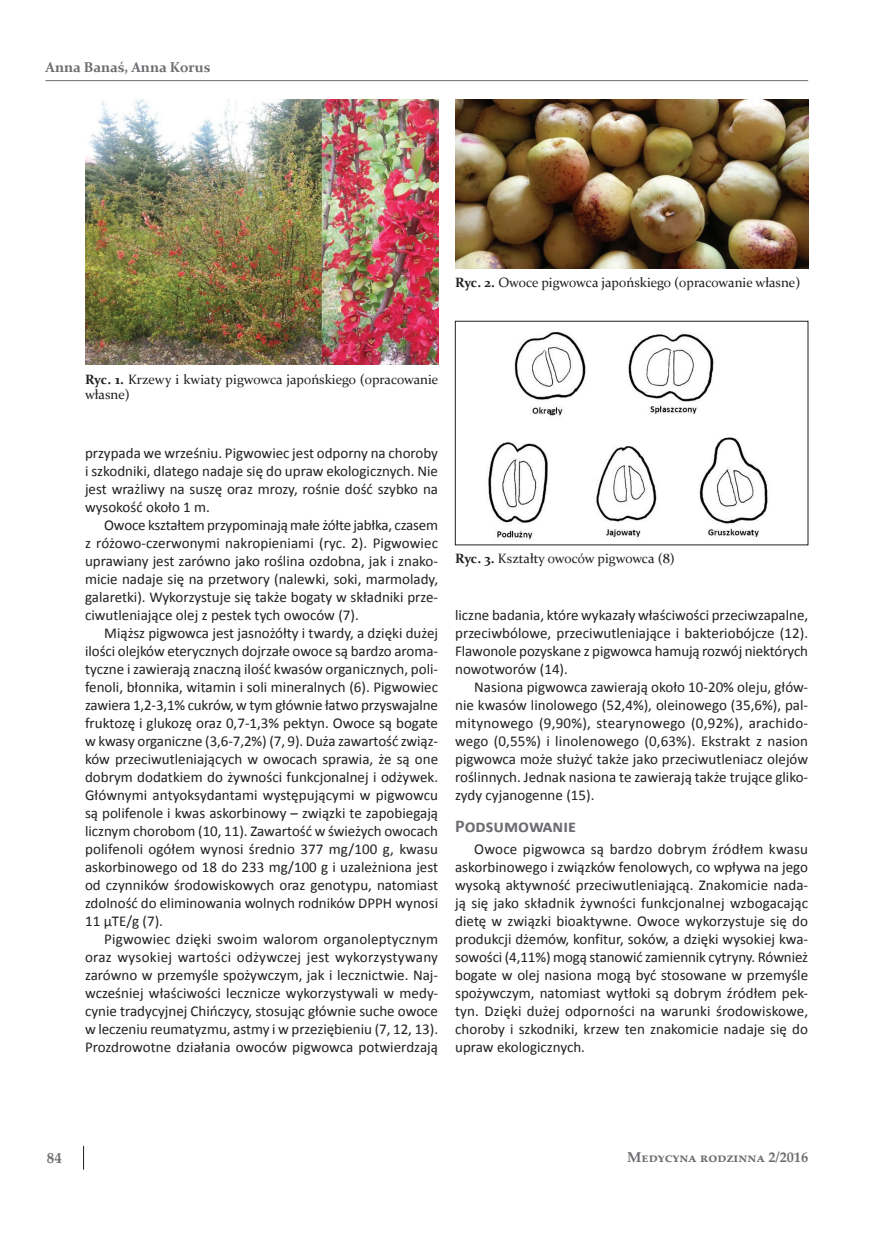
<style>
.page{position:relative;width:872px;height:1234px;background:#fff}
.page>*{position:absolute;margin:0;border:0;box-sizing:border-box;transform-origin:0 0}
.t1{font:700 18px "Calibri";color:#6c6d70}
.t2{font:15px/18px "Calibri";color:#231f20;text-align:justify}
.t3{font:700 15px "Palatino Linotype";color:#6c6d70}
.t4{font:700 14.25px "Palatino Linotype";color:#6c6d70}
.t5{font:700 14.25px "Constantia";color:#6c6d70}
.t6{font:13.5px/15px "Constantia";color:#231f20}
.s1{font-weight:700}
</style>
<div class="page">
<hr style="left:45px;top:80px;width:763px;height:1px;background:#6c6d70">
<svg style="left:83px;top:1145px;width:1px;height:24px"></svg>
<img style="left:85px;top:100px;width:353px;height:264px">
<img style="left:455px;top:100px;width:353px;height:168px">
<img style="left:488px;top:332px;width:280px;height:207px">
<div style="left:455px;top:321px;width:353px;height:224px;border:1px solid #231f20"></div>
<p class="t5" style="left:45px;top:57px;width:166px">Anna Banaś, Anna Korus</p>
<p class="t6" style="left:455px;top:274px;width:347px"><span class="s1">Ryc. 2.</span> Owoce pigwowca japońskiego (opracowanie własne)</p>
<p class="t6" style="left:85px;top:371px;width:355px"><span class="s1">Ryc. 1.</span> Krzewy i kwiaty pigwowca japońskiego (opracowanie własne)</p>
<p class="t2" style="left:85px;top:444px;width:354px">przypada we wrześniu. Pigwowiec jest odporny na choroby i szkodniki, dlatego nadaje się do upraw ekologicznych. Nie jest wrażliwy na suszę oraz mrozy, rośnie dość szybko na wysokość około 1 m.</p>
<p class="t2" style="left:85px;top:516px;width:354px;text-indent:19px">Owoce kształtem przypominają małe żółte jabłka, czasem z różowo-czerwonymi nakropieniami (ryc. 2). Pigwowiec uprawiany jest zarówno jako roślina ozdobna, jak i znako&shy;micie nadaje się na przetwory (nalewki, soki, marmolady, galaretki). Wykorzystuje się także bogaty w składniki prze&shy;ciwutleniające olej z pestek tych owoców (7).</p>
<p class="t2" style="left:85px;top:624px;width:354px;text-indent:19px">Miąższ pigwowca jest jasnożółty i twardy, a dzięki dużej ilości olejków eterycznych dojrzałe owoce są bardzo aroma&shy;tyczne i zawierają znaczną ilość kwasów organicznych, poli&shy;fenoli, błonnika, witamin i soli mineralnych (6). Pigwowiec zawiera 1,2-3,1% cukrów, w tym głównie łatwo przyswajalne fruktozę i glukozę oraz 0,7-1,3% pektyn. Owoce są bogate w kwasy organiczne (3,6-7,2%) (7, 9). Duża zawartość związ&shy;ków przeciwutleniających w owocach sprawia, że są one dobrym dodatkiem do żywności funkcjonalnej i odżywek.<br>Głównymi antyoksydantami występującymi w pigwowcu są polifenole i kwas askorbinowy – związki te zapobiegają licznym chorobom (10, 11). Zawartość w świeżych owocach polifenoli ogółem wynosi średnio 377 mg/100 g, kwasu askorbinowego od 18 do 233 mg/100 g i uzależniona jest od czynników środowiskowych oraz genotypu, natomiast zdolność do eliminowania wolnych rodników DPPH wynosi 11 μTE/g (7).</p>
<p class="t2" style="left:85px;top:930px;width:354px;text-indent:19px">Pigwowiec dzięki swoim walorom organoleptycznym oraz wysokiej wartości odżywczej jest wykorzystywany zarówno w przemyśle spożywczym, jak i lecznictwie. Naj&shy;wcześniej właściwości lecznicze wykorzystywali w medy&shy;cynie tradycyjnej Chińczycy, stosując głównie suche owoce w leczeniu reumatyzmu, astmy i w przeziębieniu (7, 12, 13).<br>Prozdrowotne działania owoców pigwowca potwierdzają</p>
<p class="t6" style="left:455px;top:550px;width:221px"><span class="s1">Ryc. 3.</span> Kształty owoców pigwowca (8)</p>
<p class="t2" style="left:455px;top:606px;width:354px">liczne badania, które wykazały właściwości przeciwzapalne, przeciwbólowe, przeciwutleniające i bakteriobójcze (12).<br>Flawonole pozyskane z pigwowca hamują rozwój niektórych nowotworów (14).</p>
<p class="t2" style="left:455px;top:678px;width:354px;text-indent:19px">Nasiona pigwowca zawierają około 10-20% oleju, głów&shy;nie kwasów linolowego (52,4%), oleinowego (35,6%), pal&shy;mitynowego (9,90%), stearynowego (0,92%), arachido&shy;wego (0,55%) i linolenowego (0,63%). Ekstrakt z nasion pigwowca może służyć także jako przeciwutleniacz olejów roślinnych. Jednak nasiona te zawierają także trujące gliko&shy;zydy cyjanogenne (15).</p>
<p class="t1" style="left:455px;top:814px;width:122px">Podsumowanie</p>
<p class="t2" style="left:455px;top:840px;width:354px;text-indent:19px">Owoce pigwowca są bardzo dobrym źródłem kwasu askorbinowego i związków fenolowych, co wpływa na jego wysoką aktywność przeciwutleniającą. Znakomicie nada&shy;ją się jako składnik żywności funkcjonalnej wzbogacając dietę w związki bioaktywne. Owoce wykorzystuje się do produkcji dżemów, konfitur, soków, a dzięki wysokiej kwa&shy;sowości (4,11%) mogą stanowić zamiennik cytryny. Również bogate w olej nasiona mogą być stosowane w przemyśle spożywczym, natomiast wytłoki są dobrym źródłem pek&shy;tyn. Dzięki dużej odporności na warunki środowiskowe, choroby i szkodniki, krzew ten znakomicie nadaje się do upraw ekologicznych.</p>
<p class="t3" style="left:47px;top:1146px;width:17px">84</p>
<p class="t4" style="left:627px;top:1146px;width:182px">Medycyna rodzinna 2/2016</p>
</div>
